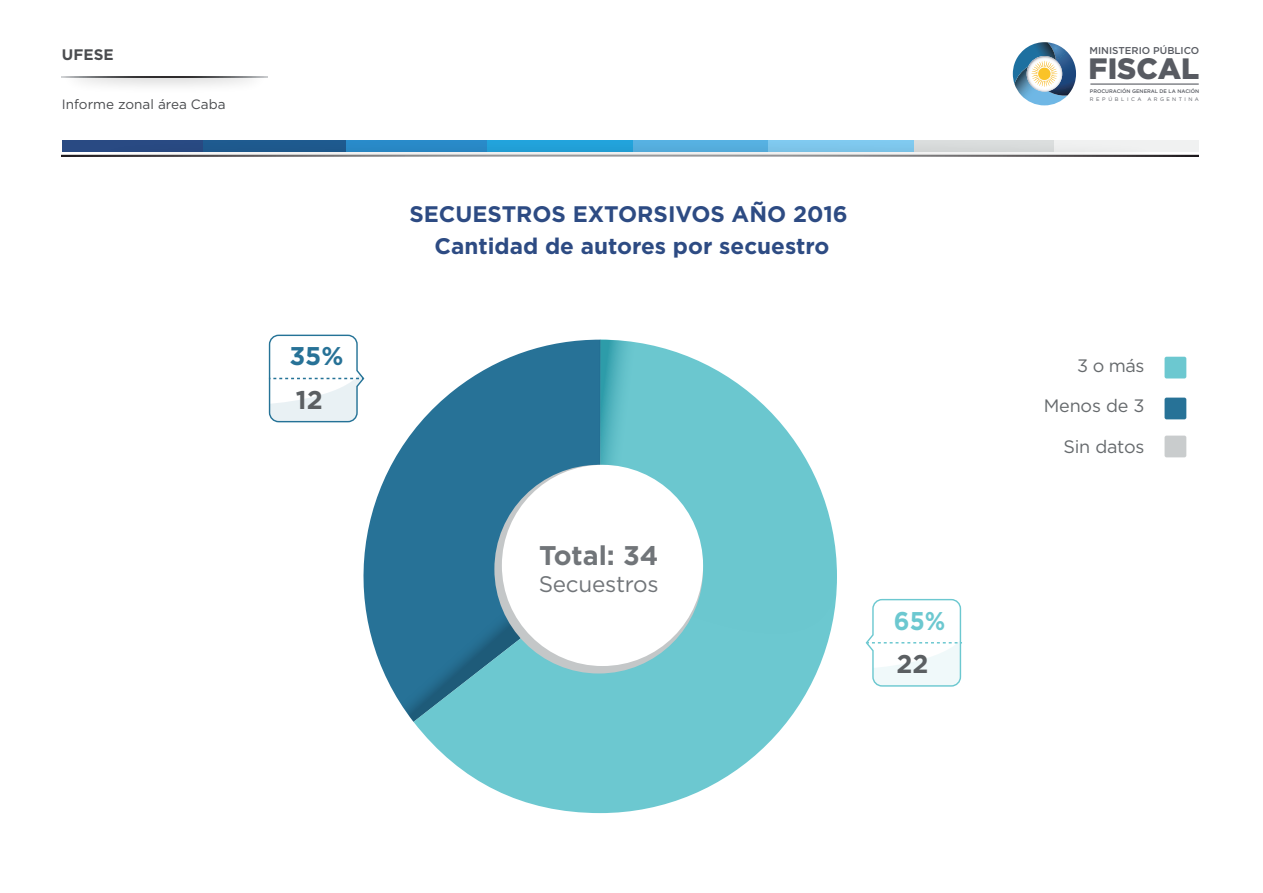
<style>
.page{position:relative;width:1263px;height:893px;background:#fff}
.page>*{position:absolute;margin:0;border:0;box-sizing:border-box;transform-origin:0 0}
.t1{font:900 29.4px "Gotham";color:#585b62}
.t2{font:700 27px "Gotham";color:#717579}
.t3{font:700 25.65px "Gotham";color:#5b5f62}
.t4{font:700 25.65px "Gotham";color:#277297}
.t5{font:700 25.65px "Gotham";color:#6cc8d0;scale:.93 1}
.t6{font:700 22.5px/31.5px "Gotham";color:#2d4b83;text-align:center}
.t7{font:22.5px "Gotham";letter-spacing:-.01em;color:#717579}
.t8{font:18px "Gotham";letter-spacing:-.01em;color:#666a6d}
.t9{font:700 15.3px "Gotham";color:#4a4c4f}
.t10{font:13.5px "Gotham";color:#4a4c4f}
.t11{font:500 9.9px "Gotham";color:#585b62}
.t12{font:500 5.1px "Gotham";color:#585b62}
.t13{font:5.1px "Gotham";letter-spacing:.49em;color:#585b62}
</style>
<div class="page">
<svg style="left:413px;top:634px;width:417px;height:179px;fill:#6cc8d0"></svg>
<div style="left:1164px;top:357px;width:22px;height:21px;background:#6cc8d0;border-radius:2px"></div>
<div style="left:1164px;top:398px;width:22px;height:21px;background:#277297;border-radius:2px"></div>
<div style="left:1164px;top:436px;width:22px;height:21px;background:#c9cccd;border-radius:2px"></div>
<svg style="left:268px;top:334px;width:97px;height:89px"></svg>
<svg style="left:600px;top:340px;width:237px;height:294px"></svg>
<svg style="left:365px;top:340px;width:235px;height:382px"></svg>
<svg style="left:865px;top:598px;width:97px;height:89px"></svg>
<div style="left:494px;top:465px;width:209px;height:208px;background:#c4c7c8;border-radius:50%"></div>
<div style="left:502px;top:465px;width:201px;height:201px;background:#fff;border-radius:50%"></div>
<div style="left:62px;top:140px;width:141px;height:11px;background:#294a83"></div>
<div style="left:1054px;top:140px;width:144px;height:11px;background:#f0f1f1"></div>
<img style="left:95px;top:105px;width:1087px;height:49px">
<svg style="left:62px;top:155px;width:1136px;height:2px;background:#7d7b7d"></svg>
<hr style="left:62px;top:154px;width:1136px;height:1px;background:#cdcdcd">
<svg style="left:1013px;top:42px;width:63px;height:63px"></svg>
<hr style="left:1090px;top:84px;width:109px;height:1px;background:#585b62">
<svg style="left:62px;top:77px;width:205px;height:1px"></svg>
<p class="t9" style="left:62px;top:45px;width:53px">UFESE</p>
<p class="t10" style="left:62px;top:95px;width:165px">Informe zonal área Caba</p>
<p class="t4" style="left:289px;top:339px;width:56px">35%</p>
<p class="t3" style="left:296px;top:383px;width:28px">12</p>
<p class="t6" style="left:409px;top:198px;width:440px">SECUESTROS EXTORSIVOS AÑO 2016<br>Cantidad de autores por secuestro</p>
<p class="t2" style="left:539px;top:538px;width:121px">Total: 34</p>
<p class="t7" style="left:539px;top:570px;width:121px">Secuestros</p>
<p class="t5" style="left:894px;top:604px;width:57px">65%</p>
<p class="t3" style="left:896px;top:647px;width:33px">22</p>
<p class="t11" style="left:1089px;top:44px;width:111px">MINISTERIO PÚBLICO</p>
<h1 class="t1" style="left:1088px;top:48px;width:112px">FISCAL</h1>
<p class="t12" style="left:1090px;top:87px;width:111px">PROCURACIÓN GENERAL DE LA NACIÓN</p>
<p class="t13" style="left:1090px;top:96px;width:111px">REPÚBLICA ARGENTINA</p>
<p class="t8" style="left:1077px;top:354px;width:69px">3 o más</p>
<p class="t8" style="left:1044px;top:394px;width:102px">Menos de 3</p>
<p class="t8" style="left:1063px;top:435px;width:83px">Sin datos</p>
</div>
